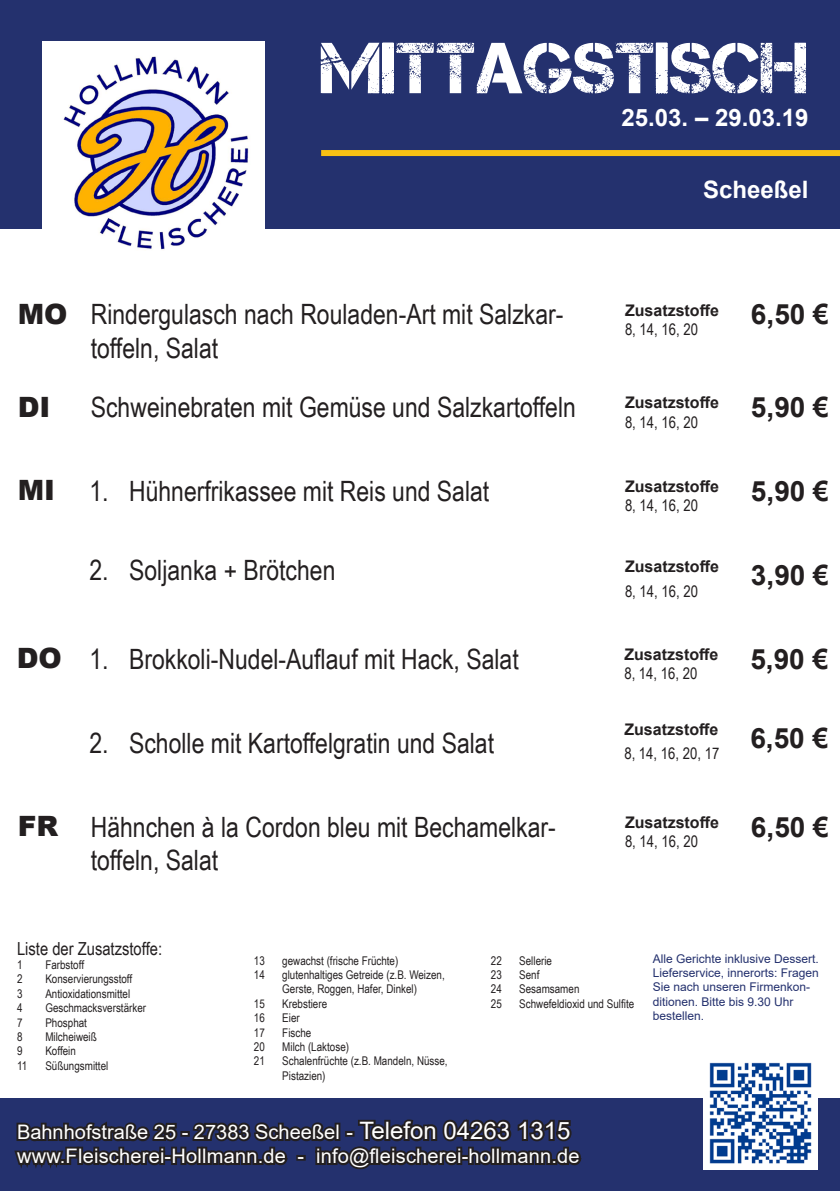
<style>
.page{position:relative;width:840px;height:1191px;background:#fff}
.page>*{position:absolute;margin:0;border:0;box-sizing:border-box;transform-origin:0 0}
.t1{font:72px "Captureit";color:#fff}
.t2{font:28px/33.6px "Arial Narrow";color:#231f20}
.t3{font:700 28px "Arial";color:#231f20}
.t4{font:900 28px "Arial";color:#231f20}
.t5{font:700 24px "Arial";color:#fff}
.t6{font:20px "Arial";letter-spacing:.01em;color:#fff}
.t7{font:18px "Arial Narrow";color:#231f20}
.t8{font:700 16px "Arial";color:#231f20}
.t9{font:16px "Arial Narrow";color:#231f20}
.t10{font:12px/14.4px "Arial Narrow";color:#231f20}
.t11{font:12px/14.4px "Arial";color:#24316e}
.s1{font-size:24px}
</style>
<div class="page">
<div style="left:0;top:1098px;width:839px;height:93px;background:#24316e"></div>
<svg style="left:14px;top:1119px;width:568px;height:51px"></svg>
<img style="left:703px;top:1062px;width:113px;height:107px">
<div style="left:0;top:0;width:839px;height:228px;background:#24316e"></div>
<div style="left:321px;top:150px;width:518px;height:6px;background:#f9c114"></div>
<img style="left:43px;top:42px;width:222px;height:208px">
<p class="t1" style="left:320px;top:28px;width:489px">MITTAGSTISCH</p>
<p class="t5" style="left:621px;top:101px;width:188px">25.03. – 29.03.19</p>
<p class="t5" style="left:702px;top:172px;width:107px">Scheeßel</p>
<p class="t4" style="left:18px;top:293px;width:51px">MO</p>
<p class="t2" style="left:91px;top:296px;width:474px">Rindergulasch nach Rouladen-Art mit Salzkar&shy;toffeln, Salat</p>
<p class="t4" style="left:18px;top:386px;width:34px">DI</p>
<p class="t2" style="left:91px;top:389px;width:486px">Schweinebraten mit Gemüse und Salzkartoffeln</p>
<p class="t3" style="left:750px;top:387px;width:79px">5,90 €</p>
<p class="t8" style="left:624px;top:298px;width:95px">Zusatzstoffe</p>
<p class="t9" style="left:624px;top:317px;width:74px">8, 14, 16, 20</p>
<p class="t3" style="left:750px;top:295px;width:79px">6,50 €</p>
<p class="t8" style="left:624px;top:391px;width:95px">Zusatzstoffe</p>
<p class="t9" style="left:624px;top:410px;width:74px">8, 14, 16, 20</p>
<p class="t4" style="left:18px;top:470px;width:39px">MI</p>
<p class="t2" style="left:89px;top:473px;width:401px">1. Hühnerfrikassee mit Reis und Salat</p>
<p class="t8" style="left:624px;top:475px;width:95px">Zusatzstoffe</p>
<p class="t9" style="left:624px;top:494px;width:74px">8, 14, 16, 20</p>
<p class="t3" style="left:750px;top:471px;width:79px">5,90 €</p>
<p class="t2" style="left:89px;top:552px;width:247px">2. Soljanka + Brötchen</p>
<p class="t8" style="left:624px;top:555px;width:95px">Zusatzstoffe</p>
<p class="t9" style="left:624px;top:579px;width:74px">8, 14, 16, 20</p>
<p class="t3" style="left:750px;top:556px;width:79px">3,90 €</p>
<p class="t4" style="left:17px;top:638px;width:47px">DO</p>
<p class="t2" style="left:89px;top:641px;width:430px">1. Brokkoli-Nudel-Auflauf mit Hack, Salat</p>
<p class="t8" style="left:624px;top:643px;width:95px">Zusatzstoffe</p>
<p class="t9" style="left:624px;top:661px;width:74px">8, 14, 16, 20</p>
<p class="t3" style="left:749px;top:639px;width:79px">5,90 €</p>
<p class="t2" style="left:89px;top:725px;width:406px">2. Scholle mit Kartoffelgratin und Salat</p>
<p class="t8" style="left:624px;top:717px;width:95px">Zusatzstoffe</p>
<p class="t9" style="left:624px;top:742px;width:96px">8, 14, 16, 20, 17</p>
<p class="t3" style="left:749px;top:718px;width:79px">6,50 €</p>
<p class="t4" style="left:18px;top:806px;width:42px">FR</p>
<p class="t8" style="left:624px;top:811px;width:95px">Zusatzstoffe</p>
<p class="t9" style="left:624px;top:829px;width:74px">8, 14, 16, 20</p>
<p class="t2" style="left:91px;top:809px;width:466px">Hähnchen à la Cordon bleu mit Bechamelkar&shy;toffeln, Salat</p>
<p class="t3" style="left:750px;top:807px;width:79px">6,50 €</p>
<p class="t7" style="left:17px;top:935px;width:146px">Liste der Zusatzstoffe:</p>
<p class="t10" style="left:17px;top:957px;width:7px">1</p>
<p class="t10" style="left:45px;top:957px;width:40px">Farbstoff</p>
<p class="t10" style="left:17px;top:971px;width:7px">2</p>
<p class="t10" style="left:45px;top:971px;width:88px">Konservierungsstoff</p>
<p class="t10" style="left:17px;top:985px;width:7px">3</p>
<p class="t10" style="left:45px;top:985px;width:86px">Antioxidationsmittel</p>
<p class="t10" style="left:17px;top:1000px;width:7px">4</p>
<p class="t10" style="left:45px;top:1000px;width:102px">Geschmacksverstärker</p>
<p class="t10" style="left:17px;top:1014px;width:7px">7</p>
<p class="t10" style="left:45px;top:1014px;width:43px">Phosphat</p>
<p class="t10" style="left:17px;top:1029px;width:7px">8</p>
<p class="t10" style="left:45px;top:1029px;width:53px">Milcheiweiß</p>
<p class="t10" style="left:17px;top:1043px;width:7px">9</p>
<p class="t10" style="left:45px;top:1043px;width:32px">Koffein</p>
<p class="t10" style="left:17px;top:1057px;width:12px">11</p>
<p class="t10" style="left:45px;top:1057px;width:64px">Süßungsmittel</p>
<p class="t10" style="left:254px;top:952px;width:12px">13</p>
<p class="t10" style="left:282px;top:952px;width:117px">gewachst (frische Früchte)</p>
<p class="t10" style="left:254px;top:967px;width:12px">14</p>
<p class="t10" style="left:282px;top:967px;width:164px">glutenhaltiges Getreide (z.B. Weizen,<br>Gerste, Roggen, Hafer, Dinkel)</p>
<p class="t10" style="left:254px;top:996px;width:12px">15</p>
<p class="t10" style="left:282px;top:996px;width:46px">Krebstiere</p>
<p class="t10" style="left:254px;top:1010px;width:12px">16</p>
<p class="t10" style="left:282px;top:1010px;width:19px">Eier</p>
<p class="t10" style="left:254px;top:1024px;width:12px">17</p>
<p class="t10" style="left:282px;top:1024px;width:30px">Fische</p>
<p class="t10" style="left:254px;top:1039px;width:12px">20</p>
<p class="t10" style="left:282px;top:1039px;width:68px">Milch (Laktose)</p>
<p class="t10" style="left:254px;top:1053px;width:12px">21</p>
<p class="t10" style="left:282px;top:1053px;width:167px">Schalenfrüchte (z.B. Mandeln, Nüsse,<br>Pistazien)</p>
<p class="t10" style="left:490px;top:952px;width:12px">22</p>
<p class="t10" style="left:519px;top:952px;width:34px">Sellerie</p>
<p class="t10" style="left:490px;top:967px;width:12px">23</p>
<p class="t10" style="left:519px;top:967px;width:22px">Senf</p>
<p class="t10" style="left:490px;top:981px;width:12px">24</p>
<p class="t10" style="left:519px;top:981px;width:62px">Sesamsamen</p>
<p class="t10" style="left:490px;top:996px;width:12px">25</p>
<p class="t10" style="left:519px;top:996px;width:116px">Schwefeldioxid und Sulfite</p>
<p class="t6" style="left:17px;top:1118px;width:554px">Bahnhofstraße 25 - 27383 Scheeßel - <span class="s1">Telefon 04263 1315</span></p>
<p class="t6" style="left:17px;top:1142px;width:564px">www.Fleischerei-Hollmann.de - info@fleischerei-hollmann.de</p>
<p class="t11" style="left:652px;top:951px;width:168px">Alle Gerichte inklusive Dessert.</p>
<p class="t11" style="left:652px;top:965px;width:168px">Lieferservice, innerorts: Fragen<br>Sie nach unseren Firmenkon&shy;ditionen. Bitte bis 9.30 Uhr bestellen.</p>
</div>
